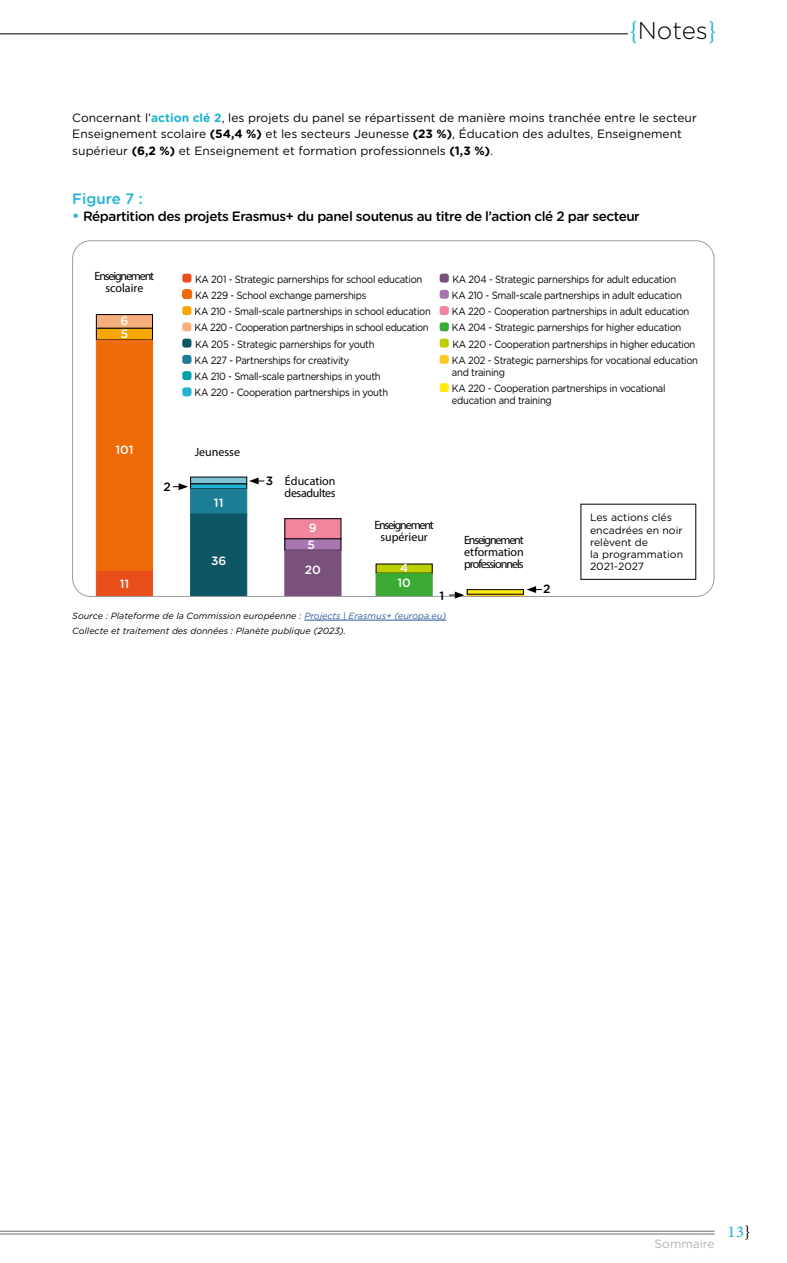
<style>
.page{position:relative;width:787px;height:1263px;background:#fff}
.page>*{position:absolute;margin:0;border:0;box-sizing:border-box;transform-origin:0 0}
.t1{font:300 24.15px "Gotham Rounded";color:#000}
.t2{font:500 16.5px "Minion Pro";color:#1fb3d4}
.t3{font:500 15px "Gotham Rounded";color:#1fb3d4}
.t4{font:500 13.5px "Gotham Rounded";letter-spacing:-.035em;color:#000}
.t5{font:12px/16.5px "Gotham Rounded";color:#000}
.t6{font:12px/12px "Myriad Pro";letter-spacing:-.095em;color:#000;text-align:center}
.t7{font:12px/12px "Myriad Pro";letter-spacing:-.035em;color:#000;text-align:justify}
.t8{font:12px/12px "Myriad Pro";letter-spacing:-.015em;color:#000}
.t9{font:500 12px/16.4px "Gotham Rounded";color:#fff}
.t10{font:12px "Gotham Rounded";color:#b3b2b2}
.t11{font:12px "Myriad Pro";color:#000}
.t12{font:500 12px "Gotham Rounded";color:#000}
.t13{font:10.5px/16.2px "Gotham Rounded";letter-spacing:-.03em;color:#000;scale:.9 1}
.t14{font:10.5px/12px "Gotham Rounded";color:#000}
.t15{font:italic 9px/14.7px "Gotham Rounded";color:#000}
.s1{font-family:"Minion Pro";font-weight:400;font-size:25.35px;color:#1fb3d4}
.s2{font-weight:700;color:#1fb3d4}
.s3{font-weight:700}
.s4{font-size:15px;color:#1fb3d4}
.s5{color:#275b9b}
.s6{color:#000}
</style>
<div class="page">
<hr style="left:0;top:33px;width:628px;height:1px;background:#000">
<hr style="left:0;top:1231px;width:714px;height:1px;background:#706f6f">
<hr style="left:0;top:1234px;width:714px;height:1px;background:#706f6f">
<hr style="left:304px;top:620px;width:142px;height:1px;background:#275b9b">
<svg style="left:249px;top:477px;width:15px;height:7px"></svg>
<svg style="left:526px;top:586px;width:16px;height:7px"></svg>
<svg style="left:173px;top:483px;width:15px;height:7px"></svg>
<div style="left:182px;top:274px;width:9px;height:9px;background:#e94e1b;border-radius:3px"></div>
<div style="left:182px;top:290px;width:10px;height:9px;background:#ed6b06;border-radius:3px"></div>
<div style="left:182px;top:289px;width:10px;height:10px;border:1px solid #ed6b06;border-radius:3px"></div>
<div style="left:182px;top:306px;width:9px;height:9px;background:#f7a702;border-radius:3px"></div>
<div style="left:182px;top:322px;width:9px;height:9px;background:#f7af7c;border-radius:3px"></div>
<div style="left:182px;top:339px;width:9px;height:9px;background:#0d5665;border-radius:3px"></div>
<div style="left:182px;top:355px;width:9px;height:9px;background:#1c7e94;border-radius:3px"></div>
<div style="left:182px;top:371px;width:9px;height:9px;background:#00a3ab;border-radius:3px"></div>
<div style="left:182px;top:387px;width:9px;height:9px;background:#24b3d4;border-radius:3px"></div>
<div style="left:439px;top:274px;width:10px;height:9px;background:#79517b;border-radius:3px"></div>
<div style="left:439px;top:290px;width:10px;height:9px;background:#a877b2;border-radius:3px"></div>
<div style="left:439px;top:306px;width:10px;height:9px;background:#f0869d;border-radius:3px"></div>
<div style="left:439px;top:322px;width:10px;height:9px;background:#3aaa35;border-radius:3px"></div>
<div style="left:439px;top:339px;width:10px;height:9px;background:#bccf00;border-radius:3px"></div>
<div style="left:439px;top:355px;width:10px;height:9px;background:#fec823;border-radius:3px"></div>
<div style="left:439px;top:383px;width:10px;height:9px;background:#fcea10;border-radius:3px"></div>
<div style="left:580px;top:504px;width:116px;height:76px;border:1px solid #000"></div>
<div style="left:96px;top:315px;width:56px;height:13px;background:#f7af7c"></div>
<div style="left:96px;top:314px;width:57px;height:14px;border:1px solid #000"></div>
<div style="left:191px;top:477px;width:56px;height:7px;background:#7ec5d8"></div>
<div style="left:190px;top:477px;width:57px;height:7px;border:1px solid #000"></div>
<div style="left:96px;top:328px;width:56px;height:12px;background:#f7a702"></div>
<div style="left:96px;top:328px;width:57px;height:12px;border:1px solid #000"></div>
<svg style="left:191px;top:484px;width:56px;height:4px"></svg>
<div style="left:285px;top:519px;width:56px;height:20px;background:#f0869d"></div>
<div style="left:284px;top:518px;width:57px;height:21px;border:1px solid #000"></div>
<div style="left:96px;top:340px;width:57px;height:231px;background:#ed6b06;border:1px solid #ed6b06"></div>
<div style="left:190px;top:489px;width:57px;height:25px;background:#1c7e94;border:1px solid #1c7e94"></div>
<div style="left:285px;top:539px;width:56px;height:11px;background:#a877b2"></div>
<div style="left:284px;top:538px;width:57px;height:12px;border:1px solid #000"></div>
<div style="left:376px;top:564px;width:56px;height:9px;background:#bccf00"></div>
<div style="left:96px;top:571px;width:57px;height:26px;background:#e94e1b;border:1px solid #e94e1b"></div>
<div style="left:190px;top:514px;width:57px;height:83px;background:#0d5665;border:1px solid #0d5665"></div>
<div style="left:284px;top:550px;width:57px;height:47px;background:#79517b;border:1px solid #79517b"></div>
<div style="left:376px;top:573px;width:56px;height:24px;background:#3aaa35"></div>
<hr style="left:467px;top:594px;width:56px;height:3px;background:#fec823">
<hr style="left:467px;top:590px;width:56px;height:4px;background:#fcea10">
<div style="left:467px;top:589px;width:56px;height:5px;border:1px solid #000"></div>
<svg style="left:449px;top:592px;width:15px;height:6px"></svg>
<h1 class="t1" style="left:629px;top:15px;width:89px"><span class="s1">{</span>Notes<span class="s1">}</span></h1>
<p class="t5" style="left:72px;top:109px;width:626px">Concernant l’<span class="s2">action clé 2</span>, les projets du panel se répartissent de manière moins tranchée entre le secteur<br>Enseignement scolaire <span class="s3">(54,4 %)</span> et les secteurs Jeunesse <span class="s3">(23 %)</span>, Éducation des adultes, Enseignement supérieur <span class="s3">(6,2 %)</span> et Enseignement et formation professionnels <span class="s3">(1,3 %)</span>.</p>
<h3 class="t3" style="left:72px;top:188px;width:72px">Figure 7 :</h3>
<p class="t4" style="left:72px;top:206px;width:569px"><span class="s4">•</span> Répartition des projets Erasmus+ du panel soutenus au titre de l’action clé 2 par secteur</p>
<p class="t6" style="left:95px;top:270px;width:61px">Enseignement scolaire</p>
<p class="t9" style="left:120px;top:312px;width:9px">6</p>
<p class="t9" style="left:121px;top:325px;width:9px">5</p>
<p class="t9" style="left:115px;top:441px;width:20px">101</p>
<p class="t12" style="left:163px;top:478px;width:9px">2</p>
<p class="t9" style="left:120px;top:575px;width:11px">11</p>
<p class="t13" style="left:195px;top:270px;width:264px">KA 201 - Strategic parnerships for school education KA 229 - School exchange parnerships<br>KA 210 - Small-scale partnerships in school education KA 220 - Cooperation partnerships in school education KA 205 - Strategic parnerships for youth<br>KA 227 - Partnerships for creativity<br>KA 210 - Small-scale partnerships in youth<br>KA 220 - Cooperation partnerships in youth</p>
<p class="t13" style="left:452px;top:270px;width:275px">KA 204 - Strategic parnerships for adult education<br>KA 210 - Small-scale partnerships in adult education KA 220 - Cooperation partnerships in adult education KA 204 - Strategic parnerships for higher education<br>KA 220 - Cooperation partnerships in higher education KA 202 - Strategic parnerships for vocational education</p>
<p class="t13" style="left:452px;top:364px;width:239px">and training<br>KA 220 - Cooperation partnerships in vocational</p>
<p class="t13" style="left:452px;top:392px;width:112px">education and training</p>
<p class="t11" style="left:195px;top:444px;width:47px">Jeunesse</p>
<p class="t9" style="left:214px;top:494px;width:11px">11</p>
<p class="t9" style="left:211px;top:552px;width:17px">36</p>
<p class="t12" style="left:266px;top:472px;width:9px">3</p>
<p class="t8" style="left:284px;top:475px;width:52px">Éducation des adultes</p>
<p class="t9" style="left:308px;top:519px;width:11px">9<br>5</p>
<p class="t9" style="left:305px;top:561px;width:18px">20</p>
<p class="t6" style="left:374px;top:519px;width:61px">Enseignement supérieur</p>
<p class="t9" style="left:400px;top:559px;width:10px">4</p>
<p class="t9" style="left:397px;top:574px;width:15px">10</p>
<p class="t12" style="left:439px;top:587px;width:6px">1</p>
<p class="t7" style="left:464px;top:533px;width:61px">Enseignement et formation professionnels</p>
<p class="t12" style="left:543px;top:580px;width:9px">2</p>
<p class="t14" style="left:590px;top:511px;width:95px">Les actions clés encadrées en noir relèvent de<br>la programmation<br>2021-2027</p>
<p class="t15" style="left:72px;top:608px;width:375px">Source : Plateforme de la Commission européenne : <span class="s5">Projects | Erasmus+ (europa.eu)<br></span>Collecte et traitement des données : Planète publique (2023).</p>
<p class="t10" style="left:654px;top:1236px;width:62px">Sommaire</p>
<h2 class="t2" style="left:727px;top:1220px;width:25px">13<span class="s6">}</span></h2>
</div>
